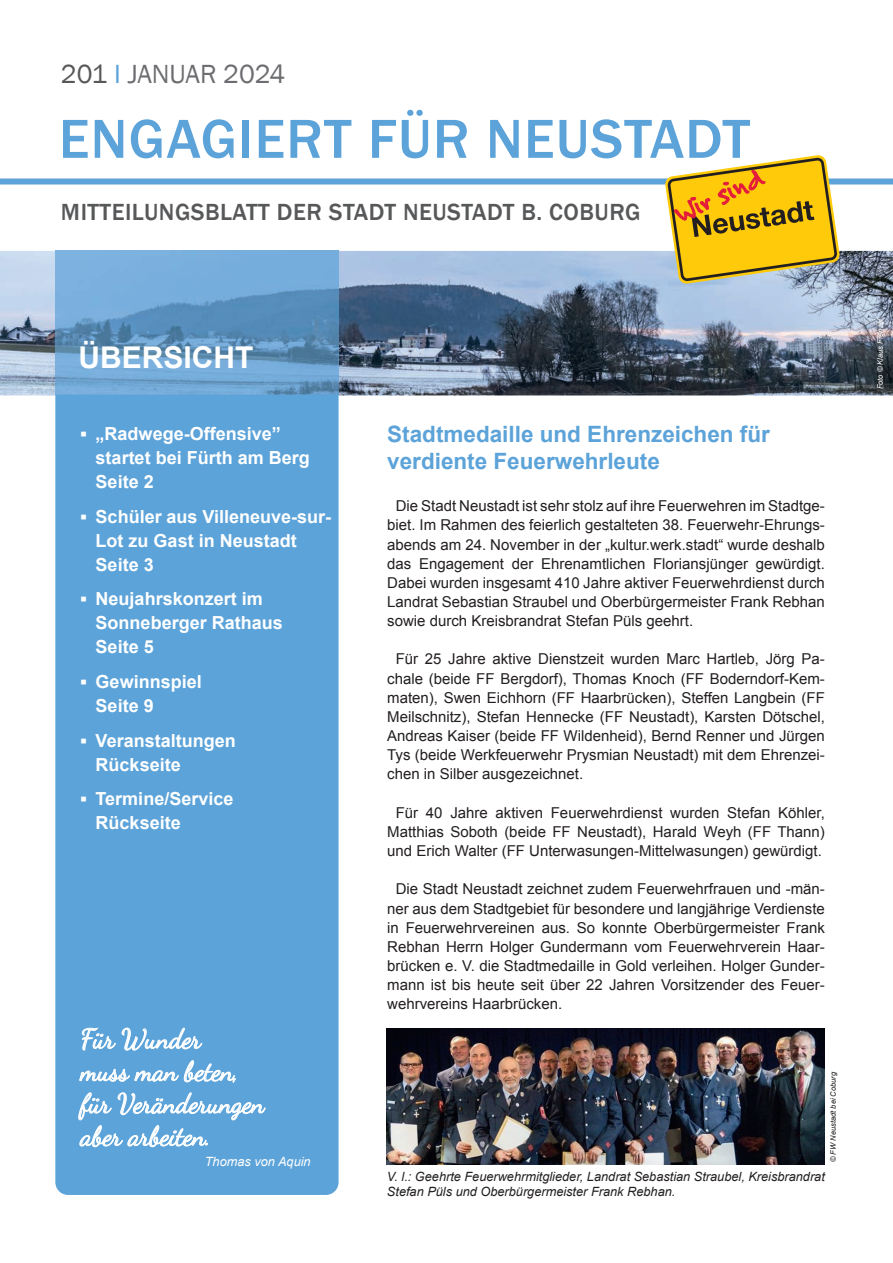
<style>
.page{position:relative;width:893px;height:1263px;background:#fff}
.page>*{position:absolute;margin:0;border:0;box-sizing:border-box;transform-origin:0 0}
.t1{font:500 56.85px "Franklin Gothic";letter-spacing:.02em;color:#5ca3d9}
.t2{font:700 30px "Arial";color:#fff}
.t3{font:27px/32.4px "Dancing Script";color:#fff}
.t4{font:27px "Franklin Gothic";color:#6c6d70}
.t5{font:500 24px "Franklin Gothic";letter-spacing:.02em;color:#57585a}
.t6{font:700 22.5px/27px "Arial";color:#5ca3d9}
.t7{font:700 18px/24px "Arial";color:#fff}
.t8{font:15px/19.2px "Arial";color:#231f20;text-align:justify}
.t9{font:italic 12.75px/15px "Arial";color:#231f20}
.t10{font:italic 12.75px "Arial";color:#fff}
.t11{font:italic 7.5px "Arial";color:#231f20}
.t12{font:italic 7.5px "Arial";color:#fff}
.s1{color:#57585a}
.s2{color:#5ca3d9}
</style>
<div class="page">
<img style="left:0;top:251px;width:893px;height:144px">
<img style="left:55px;top:251px;width:284px;height:144px">
<div style="left:55px;top:395px;width:284px;height:800px;background:#5ca3d9"></div>
<div style="left:0;top:178px;width:893px;height:6px;background:#5ca3d9"></div>
<svg style="left:665px;top:155px;width:175px;height:129px;background:#dbb540"></svg>
<svg style="left:82px;top:1028px;width:34px;height:22px"></svg>
<svg style="left:122px;top:1028px;width:80px;height:22px;background:#86bae2"></svg>
<svg style="left:79px;top:1060px;width:157px;height:23px;background:#80b7e1"></svg>
<svg style="left:79px;top:1092px;width:187px;height:55px;background:#79b3df"></svg>
<img style="left:387px;top:1028px;width:438px;height:136px">
<h3 class="t4" style="left:61px;top:57px;width:226px"><span class="s1">201</span> <span class="s2">I</span> JANUAR 2024</h3>
<h1 class="t1" style="left:59px;top:104px;width:693px">ENGAGIERT FÜR NEUSTADT</h1>
<h3 class="t5" style="left:61px;top:198px;width:581px">MITTEILUNGSBLATT DER STADT NEUSTADT B. COBURG</h3>
<h2 class="t2" style="left:79px;top:338px;width:176px">ÜBERSICHT</h2>
<p class="t7" style="left:96px;top:423px;width:216px;text-indent:-15px">▪ „Radwege-Offensive” startet bei Fürth am Berg<br>Seite 2</p>
<p class="t7" style="left:96px;top:505px;width:237px;text-indent:-15px">▪ Schüler aus Villeneuve-sur-<br>Lot zu Gast in Neustadt<br>Seite 3</p>
<p class="t7" style="left:96px;top:588px;width:189px;text-indent:-15px">▪ Neujahrskonzert im<br>Sonneberger Rathaus<br>Seite 5</p>
<p class="t7" style="left:96px;top:670px;width:108px;text-indent:-15px">▪ Gewinnspiel<br>Seite 9</p>
<p class="t7" style="left:96px;top:729px;width:142px;text-indent:-15px">▪ Veranstaltungen<br>Rückseite</p>
<p class="t7" style="left:96px;top:787px;width:139px;text-indent:-15px">▪ Termine/Service<br>Rückseite</p>
<h3 class="t3" style="left:81px;top:1023px;width:185px">Für Wunder<br>muss man beten, für Veränderungen aber arbeiten.</h3>
<p class="t10" style="left:205px;top:1153px;width:107px">Thomas von Aquin</p>
<h3 class="t6" style="left:387px;top:421px;width:384px">Stadtmedaille und Ehrenzeichen für verdiente Feuerwehrleute</h3>
<p class="t8" style="left:387px;top:496px;width:439px;text-indent:9px">Die Stadt Neustadt ist sehr stolz auf ihre Feuerwehren im Stadtge&shy;biet. Im Rahmen des feierlich gestalteten 38. Feuerwehr-Ehrungs&shy;abends am 24. November in der „kultur.werk.stadt“ wurde deshalb das Engagement der Ehrenamtlichen Floriansjünger gewürdigt.<br>Dabei wurden insgesamt 410 Jahre aktiver Feuerwehrdienst durch Landrat Sebastian Straubel und Oberbürgermeister Frank Rebhan sowie durch Kreisbrandrat Stefan Püls geehrt.</p>
<p class="t8" style="left:387px;top:650px;width:439px;text-indent:9px">Für 25 Jahre aktive Dienstzeit wurden Marc Hartleb, Jörg Pa&shy;chale (beide FF Bergdorf), Thomas Knoch (FF Boderndorf-Kem&shy;maten), Swen Eichhorn (FF Haarbrücken), Steffen Langbein (FF Meilschnitz), Stefan Hennecke (FF Neustadt), Karsten Dötschel, Andreas Kaiser (beide FF Wildenheid), Bernd Renner und Jürgen Tys (beide Werkfeuerwehr Prysmian Neustadt) mit dem Ehrenzei&shy;chen in Silber ausgezeichnet.</p>
<p class="t8" style="left:387px;top:803px;width:439px;text-align:center">Für 40 Jahre aktiven Feuerwehrdienst wurden Stefan Köhler,<br>Matthias Soboth (beide FF Neustadt), Harald Weyh (FF Thann) und Erich Walter (FF Unterwasungen-Mittelwasungen) gewürdigt.</p>
<p class="t8" style="left:387px;top:880px;width:439px;text-indent:9px">Die Stadt Neustadt zeichnet zudem Feuerwehrfrauen und -män&shy;ner aus dem Stadtgebiet für besondere und langjährige Verdienste in Feuerwehrvereinen aus. So konnte Oberbürgermeister Frank Rebhan Herrn Holger Gundermann vom Feuerwehrverein Haar&shy;brücken e. V. die Stadtmedaille in Gold verleihen. Holger Gunder&shy;mann ist bis heute seit über 22 Jahren Vorsitzender des Feuer&shy;wehrvereins Haarbrücken.</p>
<p class="t11" style="left:828px;top:1162px;width:92px;rotate:-90deg">© FW Neustadt bei Coburg</p>
<p class="t9" style="left:387px;top:1169px;width:439px">V. l.: Geehrte Feuerwehrmitglieder, Landrat Sebastian Straubel, Kreisbrandrat<br>Stefan Püls und Oberbürgermeister Frank Rebhan.</p>
<p class="t12" style="left:875px;top:389px;width:72px;rotate:-90deg">Foto © Klaus Frenzel</p>
</div>
